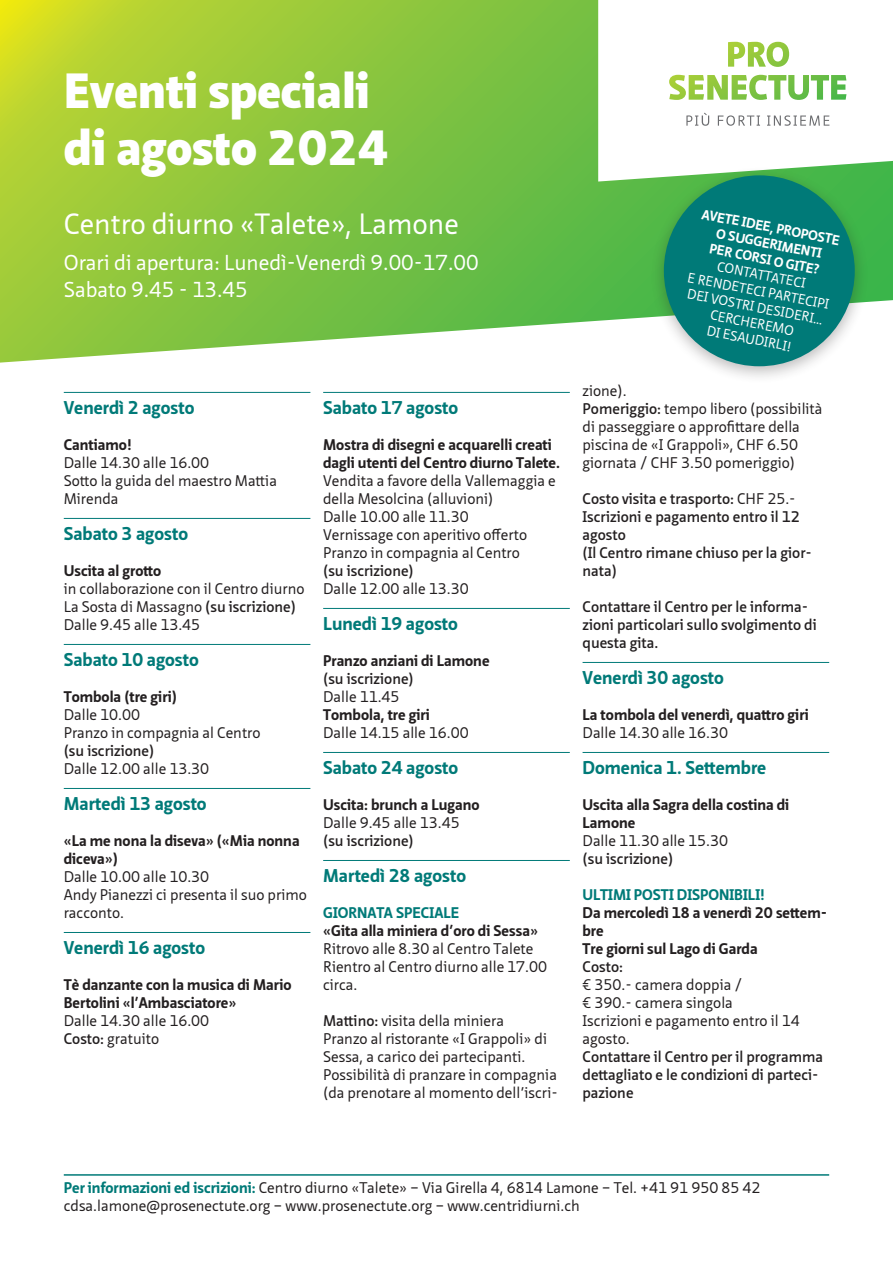
<style>
.page{position:relative;width:893px;height:1263px;background:#fff}
.page>*{position:absolute;margin:0;border:0;box-sizing:border-box;transform-origin:0 0}
.p-H1{font:900 48px/57px "Neue Sans Pro";color:#fff}
.p-H2{font:28.5px "Neue Sans Pro";color:#fff}
.p-H5{font:21px/27px "Neue Sans Pro";color:#fff}
.p-date{font:700 18px "Neue Sans Pro";color:#007a78}
.p-paragrafo{font:15px/18px "Neue Sans Pro";color:#231f20}
.p-paragrafo-2{font:600 15px/18px "Neue Sans Pro";color:#231f20}
.p-paragrafo-3{font:700 15px/18px "Neue Sans Pro";color:#231f20}
.p_-_footer_2{font:15px/18px "Neue Sans Pro";color:#231f20}
.p-indicazioni_speciali_-_no_attr__col{font:700 15px "Neue Sans Pro";color:#007a78}
.p_-_novità{font:13.5px/16.2px "Neue Sans Pro";color:#fff;text-align:center}
.s1{font-weight:700}
.s2{font-weight:600}
.s3{font-weight:400}
.s4{font-weight:700;color:#007a78}
</style>
<div class="page">
<svg style="left:0;top:0;width:893px;height:363px;background:#8fc94c"></svg>
<svg style="left:598px;top:0;width:295px;height:182px"></svg>
<img style="left:669px;top:42px;width:177px;height:58px">
<svg style="left:686px;top:113px;width:23px;height:13px"></svg>
<svg style="left:718px;top:115px;width:42px;height:11px"></svg>
<svg style="left:767px;top:115px;width:62px;height:11px"></svg>
<hr style="left:64px;top:392px;width:246px;height:1px;background:#007a78">
<hr style="left:64px;top:518px;width:246px;height:1px;background:#007a78">
<hr style="left:64px;top:644px;width:246px;height:1px;background:#007a78">
<hr style="left:64px;top:788px;width:246px;height:1px;background:#007a78">
<hr style="left:64px;top:932px;width:246px;height:1px;background:#007a78">
<hr style="left:323px;top:392px;width:247px;height:1px;background:#007a78">
<hr style="left:323px;top:608px;width:247px;height:1px;background:#007a78">
<hr style="left:323px;top:752px;width:247px;height:1px;background:#007a78">
<hr style="left:323px;top:860px;width:247px;height:1px;background:#007a78">
<hr style="left:583px;top:662px;width:246px;height:1px;background:#007a78">
<hr style="left:583px;top:752px;width:246px;height:1px;background:#007a78">
<hr style="left:64px;top:1174px;width:765px;height:2px;background:#007a78">
<div style="left:650px;top:166px;width:219px;height:219px;background:#231f20;opacity:.31"></div>
<div style="left:664px;top:175px;width:191px;height:191px;background:#007a78;border-radius:50%"></div>
<p class="p-H1" style="left:64px;top:62px;width:326px">Eventi speciali di agosto 2024</p>
<p class="p-H2" style="left:64px;top:205px;width:397px">Centro diurno «Talete», Lamone</p>
<p class="p-H5" style="left:64px;top:249px;width:416px">Orari di apertura: Lunedì-Venerdì 9.00-17.00<br>Sabato 9.45 - 13.45</p>
<p class="p-date" style="left:64px;top:396px;width:132px">Venerdì 2 agosto</p>
<p class="p-paragrafo" style="left:64px;top:435px;width:215px"><span class="s1">Cantiamo!<br></span>Dalle 14.30 alle 16.00<br>Sotto la guida del maestro Mattia<br>Mirenda</p>
<p class="p-date" style="left:64px;top:522px;width:126px">Sabato 3 agosto</p>
<p class="p-paragrafo" style="left:64px;top:561px;width:242px"><span class="s1">Uscita al grotto<br></span>in collaborazione con il Centro diurno<br>La Sosta di Massagno <span class="s2">(su iscrizione)<br></span>Dalle 9.45 alle 13.45</p>
<p class="p-date" style="left:64px;top:648px;width:137px">Sabato 10 agosto</p>
<p class="p-paragrafo" style="left:64px;top:687px;width:198px"><span class="s1">Tombola (tre giri)<br></span>Dalle 10.00<br>Pranzo in compagnia al Centro <span class="s2">(su iscrizione)<br></span>Dalle 12.00 alle 13.30</p>
<p class="p-date" style="left:64px;top:792px;width:144px">Martedì 13 agosto</p>
<p class="p-paragrafo" style="left:64px;top:831px;width:245px"><span class="s1">«La me nona la diseva» («Mia nonna diceva»)<br></span>Dalle 10.00 alle 10.30<br>Andy Pianezzi ci presenta il suo primo racconto.</p>
<p class="p-date" style="left:64px;top:936px;width:143px">Venerdì 16 agosto</p>
<p class="p-paragrafo-3" style="left:64px;top:976px;width:229px">Tè danzante con la musica di Mario<br>Bertolini «l’Ambasciatore»<br><span class="s3">Dalle 14.30 alle 16.00<br></span><span class="s2">Costo:</span> <span class="s3">gratuito</span></p>
<p class="p-date" style="left:323px;top:396px;width:137px">Sabato 17 agosto</p>
<p class="p-paragrafo" style="left:323px;top:435px;width:238px"><span class="s1">Mostra di disegni e acquarelli creati dagli utenti del Centro diurno Talete.<br></span>Vendita a favore della Vallemaggia e della Mesolcina (alluvioni)<br>Dalle 10.00 alle 11.30<br>Vernissage con aperitivo offerto<br>Pranzo in compagnia al Centro<br><span class="s2">(su iscrizione)<br></span>Dalle 12.00 alle 13.30</p>
<p class="p-date" style="left:323px;top:612px;width:136px">Lunedì 19 agosto</p>
<p class="p-paragrafo-3" style="left:323px;top:652px;width:168px">Pranzo anziani di Lamone <span class="s2">(su iscrizione)<br></span><span class="s3">Dalle 11.45<br></span>Tombola, tre giri<br><span class="s3">Dalle 14.15 alle 16.00</span></p>
<p class="p-date" style="left:323px;top:756px;width:137px">Sabato 24 agosto</p>
<p class="p-paragrafo-3" style="left:323px;top:796px;width:158px">Uscita: brunch a Lugano<br><span class="s3">Dalle 9.45 alle 13.45 </span><span class="s2">(su iscrizione)</span></p>
<p class="p-date" style="left:323px;top:864px;width:144px">Martedì 28 agosto</p>
<p class="p-paragrafo" style="left:323px;top:903px;width:226px"><span class="s4">GIORNATA SPECIALE<br></span><span class="s1">«Gita alla miniera d’oro di Sessa»<br></span>Ritrovo alle 8.30 al Centro Talete<br>Rientro al Centro diurno alle 17.00 circa.</p>
<p class="p-paragrafo" style="left:323px;top:1011px;width:236px"><span class="s2">Mattino:</span> visita della miniera<br>Pranzo al ristorante «I Grappoli» di Sessa, a carico dei partecipanti.<br>Possibilità di pranzare in compagnia (da prenotare al momento dell’iscri-</p>
<p class="p_-_novità" style="left:702px;top:205px;width:145px;rotate:11deg"><span class="s1">AVETE IDEE, PROPOSTE<br>O SUGGERIMENTI<br>PER CORSI O GITE?<br></span>CONTATTATECI<br>E RENDETECI PARTECIPI<br>DEI VOSTRI DESIDERI…<br>CERCHEREMO<br>DI ESAUDIRLI!</p>
<p class="p-paragrafo" style="left:583px;top:381px;width:241px">zione).<br><span class="s2">Pomeriggio:</span> tempo libero (possibilità di passeggiare o approfittare della piscina de «I Grappoli», CHF 6.50 giornata / CHF 3.50 pomeriggio)</p>
<p class="p-paragrafo-2" style="left:583px;top:490px;width:231px">Costo visita e trasporto: <span class="s3">CHF 25.-<br></span>Iscrizioni e pagamento entro il 12 agosto<br>(Il Centro rimane chiuso per la gior&shy;nata)</p>
<p class="p-paragrafo-2" style="left:583px;top:598px;width:236px">Contattare il Centro per le informa&shy;zioni particolari sullo svolgimento di questa gita.</p>
<p class="p-date" style="left:583px;top:666px;width:143px">Venerdì 30 agosto</p>
<p class="p-paragrafo-3" style="left:583px;top:706px;width:228px">La tombola del venerdì, quattro giri<br><span class="s3">Dalle 14.30 alle 16.30</span></p>
<p class="p-date" style="left:583px;top:756px;width:185px">Domenica 1. Settembre</p>
<p class="p-paragrafo-3" style="left:583px;top:796px;width:208px">Uscita alla Sagra della costina di<br>Lamone<br><span class="s3">Dalle 11.30 alle 15.30<br></span><span class="s2">(su iscrizione)</span></p>
<p class="p-indicazioni_speciali_-_no_attr__col" style="left:583px;top:885px;width:184px">ULTIMI POSTI DISPONIBILI!</p>
<p class="p-paragrafo-2" style="left:583px;top:904px;width:246px"><span class="s1">Da mercoledì 18 a venerdì 20 settem&shy;bre<br>Tre giorni sul Lago di Garda<br></span>Costo:<br><span class="s3">€ 350.- camera doppia /<br>€ 390.- camera singola<br>Iscrizioni e pagamento entro il 14 agosto.<br></span>Contattare il Centro per il programma dettagliato e le condizioni di parteci&shy;pazione</p>
<p class="p_-_footer_2" style="left:64px;top:1178px;width:698px"><span class="s4">Per informazioni ed iscrizioni:</span> Centro diurno «Talete» – Via Girella 4, 6814 Lamone – Tel. +41 91 950 85 42 cdsa.lamone@prosenectute.org – www.prosenectute.org – www.centridiurni.ch</p>
</div>
